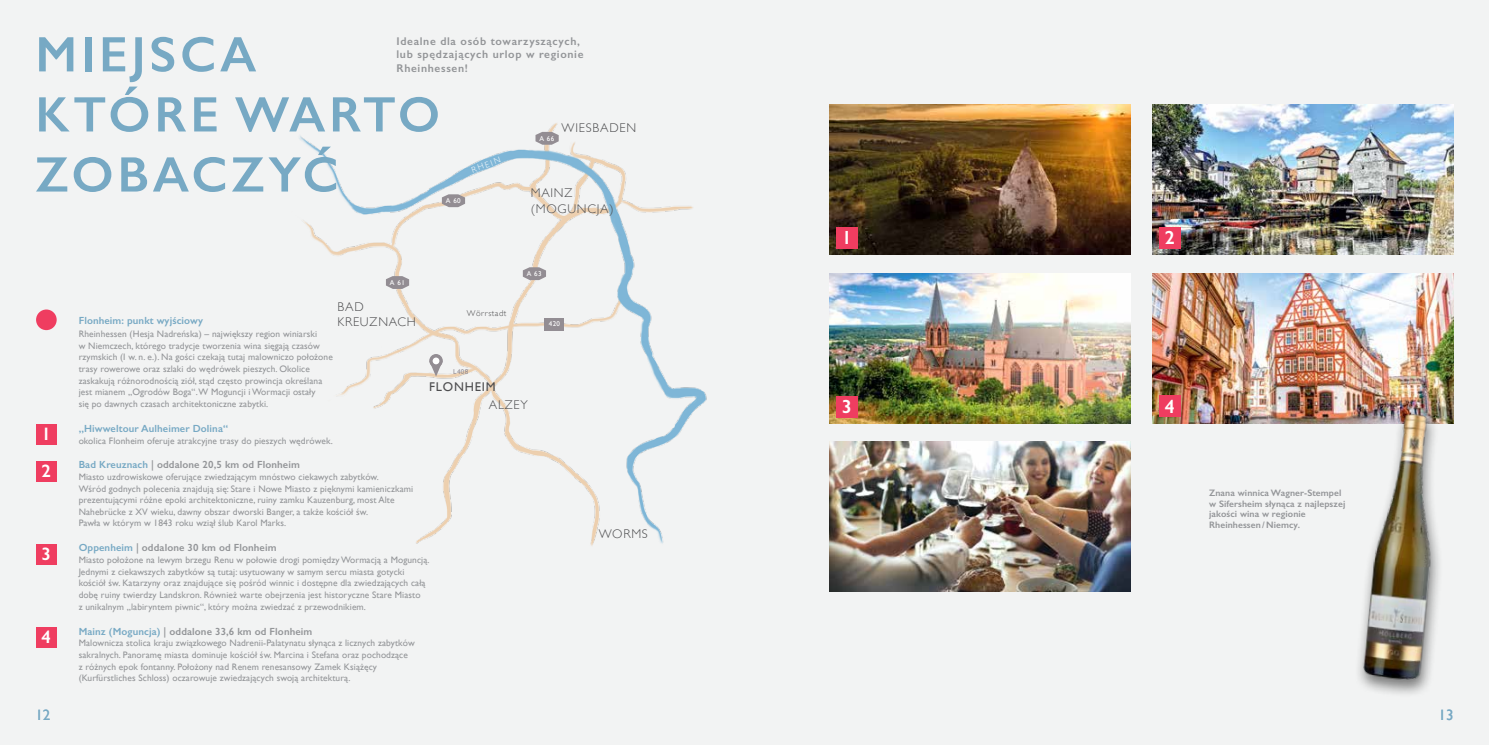
<style>
.page{position:relative;width:1489px;height:745px;background:#fff}
.page>*{position:absolute;margin:0;border:0;box-sizing:border-box;transform-origin:0 0}
.t1{font:600 50px/60px "Gill Sans";letter-spacing:.075em;color:#77a9c4}
.t2{font:600 19.12px "Gill Sans";color:#fff}
.t3{font:600 18.12px/36.4px "Gill Sans";color:#fff}
.t4{font:15px "Gill Sans";color:#77a9c4}
.t5{font:300 12.62px/15.2px "Gill Sans";letter-spacing:.06em;color:#4d4d4f}
.t6{font:12.62px "Gill Sans";color:#4d4d4f}
.t7{font:600 11.25px/13.6px "Gill Sans";letter-spacing:.06em;color:#939598}
.t8{font:600 10.38px "Gill Sans";letter-spacing:.01em;color:#939598}
.t9{font:600 10.38px "Gill Sans";letter-spacing:.01em;color:#77a9c4}
.t10{font:9.38px/11.6px "Gill Sans";letter-spacing:.01em;color:#939598}
.t11{font:600 9.38px/10.5px "Gill Sans";letter-spacing:.01em;color:#939598}
.t12{font:300 8.38px "Gill Sans";color:#4d4d4f}
.t13{font:300 8.38px "Gill Sans";color:#fff}
.t14{font:7px "Gill Sans";letter-spacing:.06em;color:#fff}
.t15{font:7px "Gill Sans";color:#938d93}
.s1{color:#77a9c4}
</style>
<div class="page">
<div style="left:0;top:0;width:1488px;height:744px;background:#f2f3f3"></div>
<img style="left:829px;top:105px;width:301px;height:149px">
<img style="left:1152px;top:105px;width:301px;height:149px">
<img style="left:829px;top:273px;width:301px;height:150px">
<img style="left:1152px;top:273px;width:301px;height:150px">
<img style="left:829px;top:441px;width:301px;height:150px">
<div style="left:1158px;top:227px;width:22px;height:22px;background:#ef3d60"></div>
<div style="left:836px;top:395px;width:21px;height:22px;background:#ef3d60"></div>
<div style="left:836px;top:227px;width:21px;height:22px;background:#ef3d60"></div>
<div style="left:1158px;top:395px;width:22px;height:22px;background:#ef3d60"></div>
<div style="left:36px;top:309px;width:21px;height:21px;background:#ef3d60;border-radius:50%"></div>
<div style="left:36px;top:424px;width:21px;height:20px;background:#ef3d60"></div>
<div style="left:36px;top:460px;width:21px;height:21px;background:#ef3d60"></div>
<div style="left:36px;top:543px;width:21px;height:21px;background:#ef3d60"></div>
<div style="left:36px;top:626px;width:21px;height:21px;background:#ef3d60"></div>
<div style="left:1353px;top:410px;width:89px;height:287px;background:#000;opacity:.5"></div>
<img style="left:1347px;top:403px;width:102px;height:286px">
<img style="left:299px;top:123px;width:408px;height:423px">
<div style="left:545px;top:317px;width:19px;height:13px;background:#938d93"></div>
<div style="left:429px;top:354px;width:14px;height:13px;background:#938d93;border-radius:50%"></div>
<svg style="left:429px;top:360px;width:14px;height:16px"></svg>
<div style="left:432px;top:357px;width:7px;height:7px;background:#fff;border-radius:50%"></div>
<svg style="left:386px;top:276px;width:23px;height:13px"></svg>
<svg style="left:442px;top:194px;width:23px;height:13px"></svg>
<svg style="left:523px;top:267px;width:23px;height:13px"></svg>
<svg style="left:535px;top:132px;width:23px;height:13px"></svg>
<p class="t7" style="left:396px;top:34px;width:188px">Idealne dla osób towarzyszących, lub spędzających urlop w regionie<br>Rheinhessen!</p>
<h1 class="t1" style="left:35px;top:24px;width:401px">MIEJSCA<br>KTÓRE WARTO<br>ZOBACZYĆ</h1>
<h3 class="t5" style="left:561px;top:119px;width:76px">WIESBADEN</h3>
<p class="t14" style="left:539px;top:134px;width:16px">A 66</p>
<p class="t13" style="left:469px;top:164px;width:8px;rotate:-20deg">RHEIN</p>
<h3 class="t5" style="left:530px;top:185px;width:84px">MAINZ (MOGUNCJA)</h3>
<p class="t14" style="left:446px;top:196px;width:16px">A 60</p>
<p class="t14" style="left:527px;top:269px;width:16px">A 63</p>
<p class="t14" style="left:390px;top:278px;width:16px">A 61</p>
<p class="t9" style="left:79px;top:313px;width:126px">Flonheim: punkt wyjściowy</p>
<h3 class="t5" style="left:337px;top:298px;width:80px">BAD<br>KREUZNACH</h3>
<p class="t12" style="left:467px;top:307px;width:41px">WÖRRSTADT</p>
<p class="t14" style="left:548px;top:320px;width:13px">420</p>
<p class="t10" style="left:79px;top:328px;width:256px">Rheinhessen (Hesja Nadreńska) – największy region winiarski<br>w Niemczech, którego tradycje tworzenia wina sięgają czasów rzymskich (I w. n. e.). Na gości czekają tutaj malowniczo położone trasy rowerowe oraz szlaki do wędrówek pieszych. Okolice zaskakują różnorodnością ziół, stąd często prowincja określana jest mianem „Ogrodów Boga“. W Moguncji i Wormacji ostały<br>się po dawnych czasach architektoniczne zabytki.</p>
<p class="t15" style="left:453px;top:367px;width:17px">L408</p>
<h3 class="t6" style="left:429px;top:379px;width:16px">Flonheim</h3>
<h3 class="t5" style="left:489px;top:396px;width:40px">ALZEY</h3>
<h3 class="t3" style="left:42px;top:415px;width:11px">1<br>2</h3>
<p class="t9" style="left:79px;top:422px;width:151px">,,Hiwweltour Aulheimer Dolina“</p>
<p class="t10" style="left:79px;top:434px;width:255px">okolica Flonheim oferuje atrakcyjne trasy do pieszych wędrówek.</p>
<p class="t8" style="left:79px;top:458px;width:223px"><span class="s1">Bad Kreuznach</span> | oddalone 20,5 km od Flonheim</p>
<p class="t10" style="left:79px;top:470px;width:336px">Miasto uzdrowiskowe oferujące zwiedzającym mnóstwo ciekawych zabytków.<br>Wśród godnych polecenia znajdują się: Stare i Nowe Miasto z pięknymi kamieniczkami prezentującymi różne epoki architektoniczne, ruiny zamku Kauzenburg, most Alte Nahebrücke z XV wieku, dawny obszar dworski Banger, a także kościół św.<br>Pawła w którym w 1843 roku wziął ślub Karol Marks.</p>
<h3 class="t5" style="left:599px;top:525px;width:51px">WORMS</h3>
<h3 class="t3" style="left:42px;top:535px;width:11px">3</h3>
<p class="t8" style="left:79px;top:541px;width:199px"><span class="s1">Oppenheim</span> | oddalone 30 km od Flonheim</p>
<p class="t10" style="left:79px;top:553px;width:352px">Miasto położone na lewym brzegu Renu w połowie drogi pomiędzy Wormacją a Moguncją.<br>Jednymi z ciekawszych zabytków są tutaj: usytuowany w samym sercu miasta gotycki kościół św. Katarzyny oraz znajdujące się pośród winnic i dostępne dla zwiedzających całą dobę ruiny twierdzy Landskron. Również warte obejrzenia jest historyczne Stare Miasto<br>z unikalnym „labiryntem piwnic“, który można zwiedzać z przewodnikiem.</p>
<h3 class="t3" style="left:42px;top:618px;width:11px">4</h3>
<p class="t8" style="left:79px;top:624px;width:235px"><span class="s1">Mainz (Moguncja)</span> | oddalone 33,6 km od Flonheim</p>
<p class="t10" style="left:79px;top:636px;width:338px">Malownicza stolica kraju związkowego Nadrenii-Palatynatu słynąca z licznych zabytków sakralnych. Panoramę miasta dominuje kościół św. Marcina i Stefana oraz pochodzące<br>z różnych epok fontanny. Położony nad Renem renesansowy Zamek Książęcy (Kurfürstliches Schloss) oczarowuje zwiedzających swoją architekturą.</p>
<h2 class="t2" style="left:841px;top:226px;width:12px">1</h2>
<h2 class="t2" style="left:841px;top:394px;width:12px">3</h2>
<h2 class="t2" style="left:1164px;top:226px;width:12px">2</h2>
<h2 class="t2" style="left:1164px;top:394px;width:12px">4</h2>
<p class="t11" style="left:1208px;top:487px;width:138px">Znana winnica Wagner-Stempel w Sifersheim słynąca z najlepszej jakości wina w regionie<br>Rheinhessen/ N iemcy.</p>
<h3 class="t4" style="left:35px;top:705px;width:16px">12</h3>
<h3 class="t4" style="left:1438px;top:705px;width:16px">13</h3>
</div>
